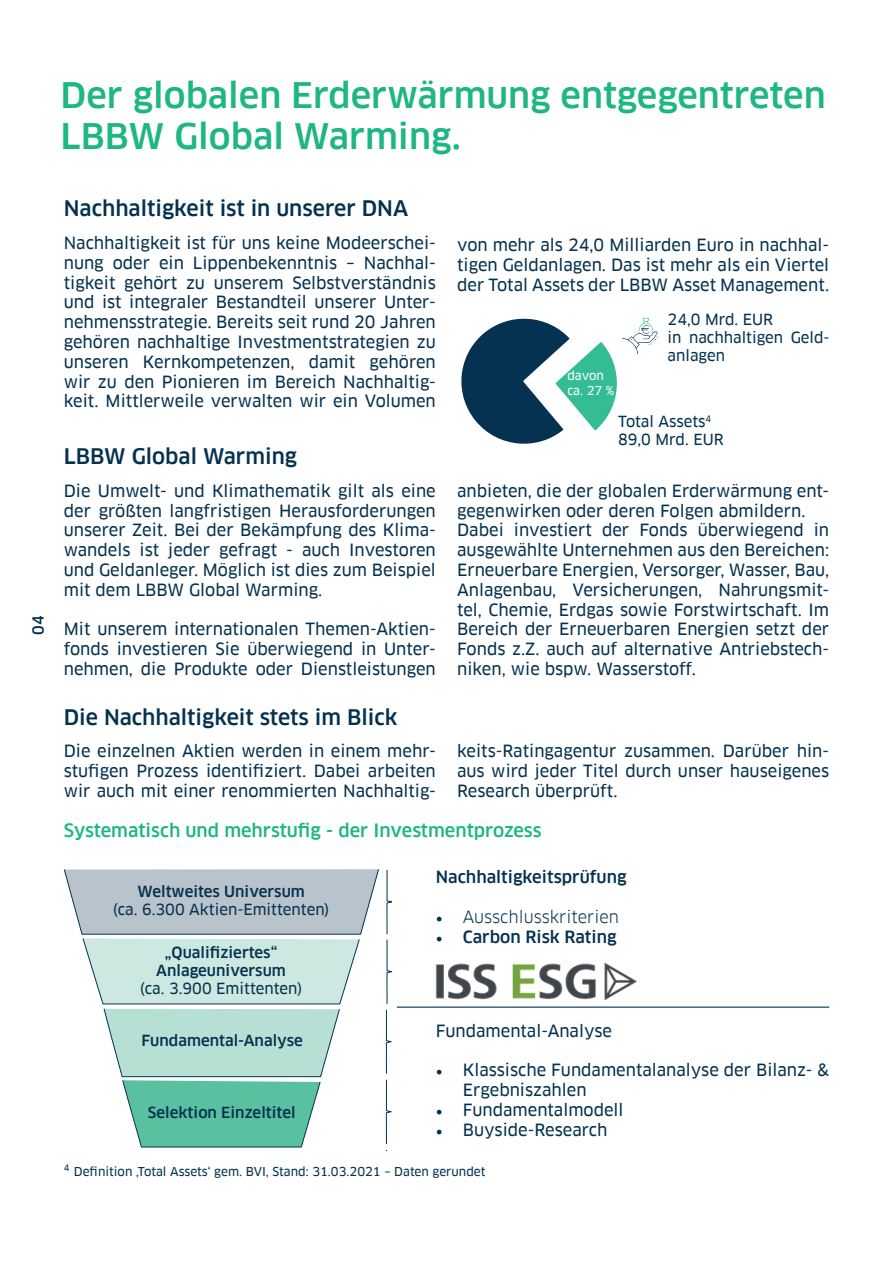
<style>
.page{position:relative;width:893px;height:1263px;background:#fff}
.page>*{position:absolute;margin:0;border:0;box-sizing:border-box;transform-origin:0 0}
.t1{font:500 34.5px/41.4px "Clanfor LBBW";color:#1eb684}
.t2{font:500 21px "Clanfor LBBW";color:#053150}
.t3{font:500 18px "Clanfor LBBW";color:#1eb684}
.t4{font:16.5px/19.8px "Clanfor LBBW News";color:#053150;text-align:justify}
.t5{font:500 16.5px "Clanfor LBBW";color:#053150}
.t6{font:16.5px "Clanfor LBBW";color:#053150}
.t7{font:15px/18px "Clanfor LBBW News";color:#053150}
.t8{font:500 15px/18px "Clanfor LBBW";color:#053150;text-align:center}
.t9{font:12px "Clanfor LBBW News";color:#053150}
.t10{font:12px/14.4px "Clanfor LBBW News";color:#fff}
.s1{font-family:"Minion Pro";font-size:18px}
.s2{font-family:"Minion Pro";font-weight:400;font-size:18px}
</style>
<div class="page">
<svg style="left:64px;top:869px;width:315px;height:278px"></svg>
<svg style="left:386px;top:869px;width:7px;height:275px"></svg>
<img style="left:436px;top:962px;width:201px;height:38px">
<hr style="left:397px;top:1006px;width:432px;height:2px;background:#053150">
<svg style="left:461px;top:318px;width:156px;height:126px"></svg>
<img style="left:622px;top:317px;width:36px;height:38px">
<p class="t8" style="left:29px;top:635px;width:21px;rotate:-90deg">04</p>
<h1 class="t1" style="left:61px;top:75px;width:766px">Der globalen Erderwärmung entgegentreten<br>LBBW Global Warming.</h1>
<p class="t2" style="left:64px;top:196px;width:346px">Nachhaltigkeit ist in unserer DNA</p>
<p class="t4" style="left:64px;top:233px;width:374px">Nachhaltigkeit ist für uns keine Modeerschei&shy;nung oder ein Lippenbekenntnis – Nachhal&shy;tigkeit gehört zu unserem Selbstverständnis und ist integraler Bestandteil unserer Unter&shy;nehmensstrategie. Bereits seit rund 20 Jahren gehören nachhaltige Investmentstrategien zu unseren Kernkompetenzen, damit gehören wir zu den Pionieren im Bereich Nachhaltig&shy;keit. Mittlerweile verwalten wir ein Volumen</p>
<p class="t4" style="left:457px;top:235px;width:374px">von mehr als 24,0 Milliarden Euro in nachhal&shy;tigen Geldanlagen. Das ist mehr als ein Viertel der Total Assets der LBBW Asset Management.</p>
<p class="t7" style="left:668px;top:311px;width:163px">24,0 Mrd. EUR<br>in nachhaltigen Geld&shy;anlagen</p>
<p class="t10" style="left:567px;top:369px;width:49px">davon ca. 27 %</p>
<p class="t2" style="left:64px;top:444px;width:235px">LBBW Global Warming</p>
<p class="t4" style="left:64px;top:481px;width:374px">Die Umwelt- und Klimathematik gilt als eine der größten langfristigen Herausforderungen unserer Zeit. Bei der Bekämpfung des Klima&shy;wandels ist jeder gefragt - auch Investoren und Geldanleger. Möglich ist dies zum Beispiel mit dem LBBW Global Warming.</p>
<p class="t4" style="left:64px;top:619px;width:374px">Mit unserem internationalen Themen-Aktien&shy;fonds investieren Sie überwiegend in Unter&shy;nehmen, die Produkte oder Dienstleistungen</p>
<p class="t2" style="left:64px;top:704px;width:335px">Die Nachhaltigkeit stets im Blick</p>
<p class="t7" style="left:618px;top:413px;width:107px">Total Assets<sup>4<br></sup>89,0 Mrd. EUR</p>
<p class="t4" style="left:457px;top:481px;width:374px;text-align:left">anbieten, die der globalen Erderwärmung ent&shy;gegenwirken oder deren Folgen abmildern.<br>Dabei investiert der Fonds überwiegend in ausgewählte Unternehmen aus den Bereichen:<br>Erneuerbare Energien, Versorger, Wasser, Bau, Anlagenbau, Versicherungen, Nahrungsmit&shy;tel, Chemie, Erdgas sowie Forstwirtschaft. Im Bereich der Erneuerbaren Energien setzt der Fonds z.Z. auch auf alternative Antriebstech&shy;niken, wie bspw. Wasserstoff.</p>
<p class="t4" style="left:64px;top:741px;width:374px">Die einzelnen Aktien werden in einem mehr&shy;stufigen Prozess identifiziert. Dabei arbeiten wir auch mit einer renommierten Nachhaltig-</p>
<p class="t4" style="left:457px;top:741px;width:374px">keits-Ratingagentur zusammen. Darüber hin&shy;aus wird jeder Titel durch unser hauseigenes Research überprüft.</p>
<p class="t3" style="left:64px;top:820px;width:479px">Systematisch und mehrstufig - der Investmentprozess</p>
<p class="t8" style="left:137px;top:883px;width:169px">Weltweites Universum</p>
<p class="t7" style="left:113px;top:900px;width:218px">(ca. 6.300 Aktien-Emittenten)</p>
<p class="t8" style="left:156px;top:943px;width:131px">„Qualifiziertes“<br>Anlageuniversum</p>
<p class="t7" style="left:140px;top:979px;width:164px">(ca. 3.900 Emittenten)</p>
<p class="t8" style="left:142px;top:1031px;width:163px">Fundamental-Analyse</p>
<p class="t8" style="left:148px;top:1104px;width:149px">Selektion Einzeltitel</p>
<p class="t5" style="left:436px;top:867px;width:192px">Nachhaltigkeitsprüfung</p>
<p class="t6" style="left:436px;top:907px;width:185px"><span class="s1">•</span> Ausschlusskriterien</p>
<p class="t5" style="left:436px;top:927px;width:182px"><span class="s2">•</span> Carbon Risk Rating</p>
<p class="t4" style="left:436px;top:1021px;width:178px">Fundamental-Analyse</p>
<p class="t4" style="left:463px;top:1060px;width:367px;text-indent:-27px"><span class="s1">•</span> Klassische Fundamentalanalyse der Bilanz- &amp;<br>Ergebniszahlen</p>
<p class="t4" style="left:436px;top:1100px;width:189px"><span class="s1">•</span> Fundamentalmodell</p>
<p class="t4" style="left:436px;top:1120px;width:173px"><span class="s1">•</span> Buyside-Research</p>
<p class="t9" style="left:64px;top:1164px;width:423px"><sup>4</sup> Definition ‚Total Assets‘ gem. BVI, Stand: 31.03.2021 – Daten gerundet</p>
</div>
